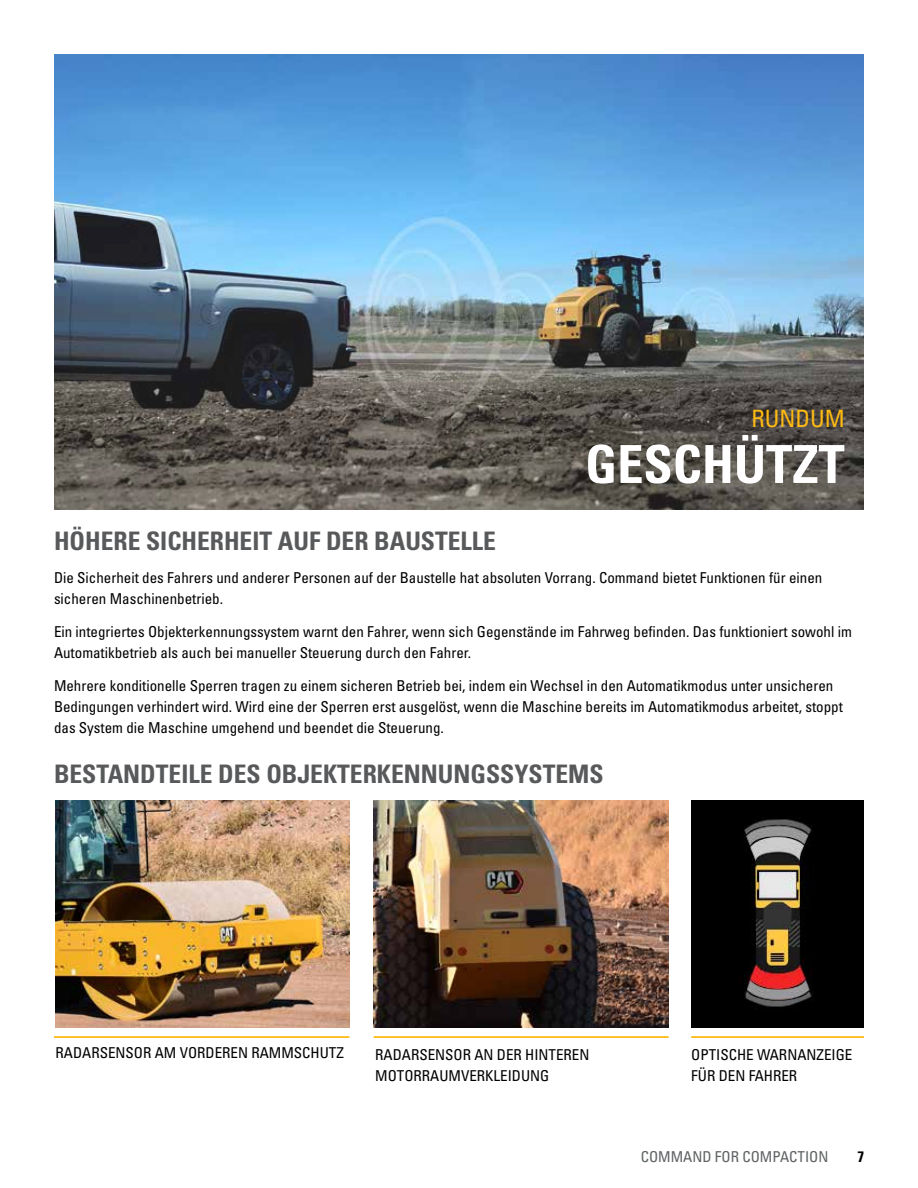
<style>
.page{position:relative;width:918px;height:1188px;background:#fff}
.page>*{position:absolute;margin:0;border:0;box-sizing:border-box;transform-origin:0 0}
.t1{font:700 condensed 52.5px "Univers LT";color:#fff}
.t2{font:700 condensed 25.5px "Univers LT Std";color:#58595b}
.t3{font:condensed 24px "Univers LT";color:#fdba12}
.t4{font:condensed 15px/21px "Univers LT Std";color:#000}
.t5{font:condensed 15px "Univers LT Std";color:#5e6263}
.t6{font:700 condensed 15px "Univers LT";color:#000}
</style>
<div class="page">
<img style="left:54px;top:54px;width:810px;height:456px">
<hr style="left:374px;top:1036px;width:295px;height:2px;background:#fdba12">
<img style="left:374px;top:801px;width:295px;height:226px">
<hr style="left:54px;top:1036px;width:295px;height:2px;background:#fdba12">
<img style="left:55px;top:801px;width:294px;height:226px">
<img style="left:691px;top:801px;width:173px;height:226px">
<hr style="left:691px;top:1036px;width:173px;height:2px;background:#fdba12">
<h3 class="t3" style="left:751px;top:403px;width:95px">RUNDUM</h3>
<h1 class="t1" style="left:585px;top:432px;width:261px">GESCHÜTZT</h1>
<h2 class="t2" style="left:54px;top:525px;width:443px">HÖHERE SICHERHEIT AUF DER BAUSTELLE</h2>
<p class="t4" style="left:54px;top:567px;width:770px">Die Sicherheit des Fahrers und anderer Personen auf der Baustelle hat absoluten Vorrang. Command bietet Funktionen für einen sicheren Maschinenbetrieb.</p>
<p class="t4" style="left:54px;top:621px;width:799px">Ein integriertes Objekterkennungssystem warnt den Fahrer, wenn sich Gegenstände im Fahrweg befinden. Das funktioniert sowohl im<br>Automatikbetrieb als auch bei manueller Steuerung durch den Fahrer.</p>
<p class="t4" style="left:54px;top:675px;width:790px">Mehrere konditionelle Sperren tragen zu einem sicheren Betrieb bei, indem ein Wechsel in den Automatikmodus unter unsicheren<br>Bedingungen verhindert wird. Wird eine der Sperren erst ausgelöst, wenn die Maschine bereits im Automatikmodus arbeitet, stoppt das System die Maschine umgehend und beendet die Steuerung.</p>
<h2 class="t2" style="left:54px;top:758px;width:551px">BESTANDTEILE DES OBJEKTERKENNUNGSSYSTEMS</h2>
<p class="t4" style="left:56px;top:1042px;width:290px">RADARSENSOR AM VORDEREN RAMMSCHUTZ</p>
<p class="t4" style="left:691px;top:1044px;width:163px">OPTISCHE WARNANZEIGE<br>FÜR DEN FAHRER</p>
<p class="t4" style="left:375px;top:1044px;width:216px">RADARSENSOR AN DER HINTEREN<br>MOTORRAUMVERKLEIDUNG</p>
<p class="t5" style="left:641px;top:1147px;width:189px">COMMAND FOR COMPACTION</p>
<p class="t6" style="left:857px;top:1147px;width:8px">7</p>
</div>
